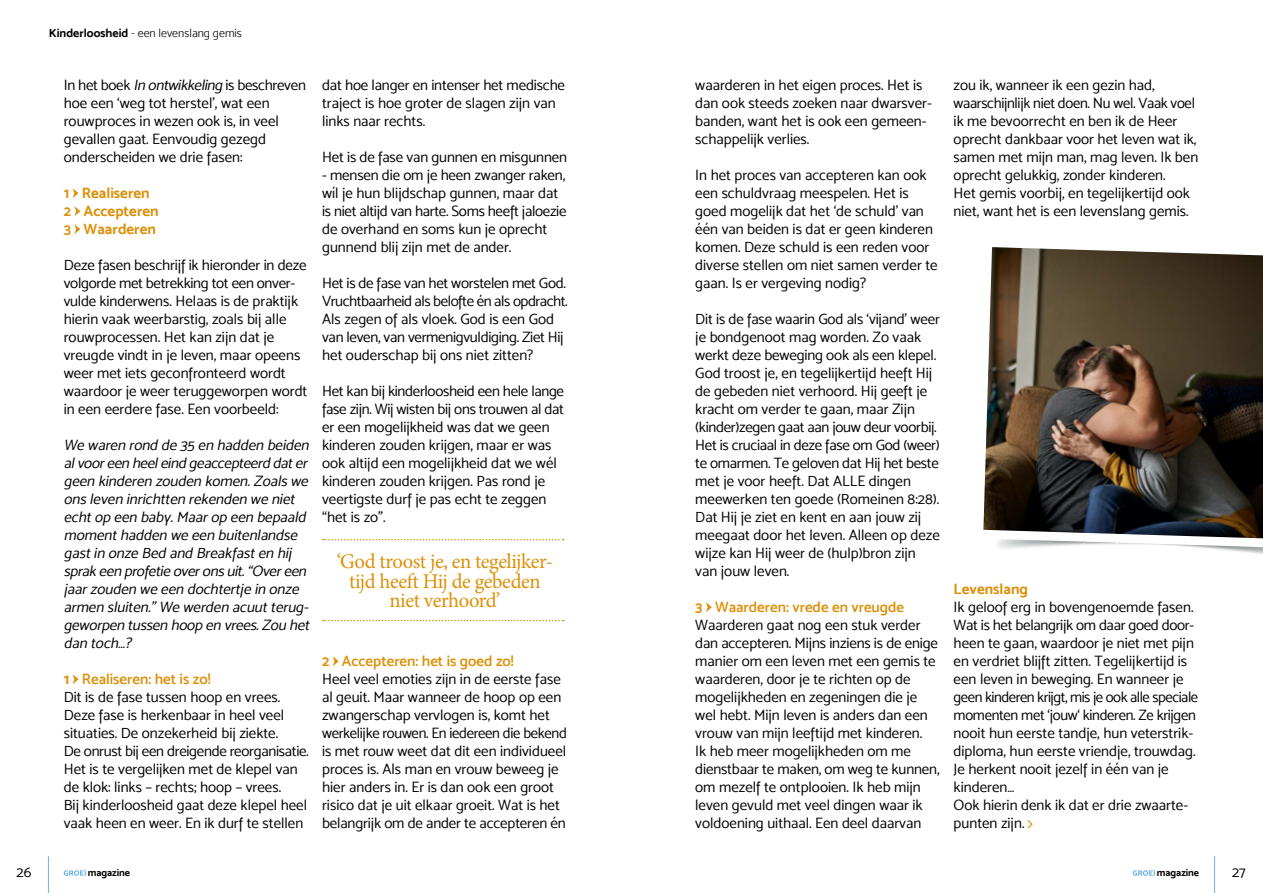
<style>
.page{position:relative;width:1263px;height:893px;background:#fff}
.page>*{position:absolute;margin:0;border:0;box-sizing:border-box;transform-origin:0 0}
.t1{font:21px/19.5px "Minion Pro";letter-spacing:-.02em;color:#dc9008;text-align:center}
.t2{font:15px/18px "Mosk Normal 400";color:#000}
.t3{font:italic 15px/18px "Mosk Normal 400";color:#000}
.t4{font:15px/18px "Mosk Normal 400";letter-spacing:-.02em;color:#000}
.t5{font:15px "Mosk Semi Bold 600";color:#dc9008}
.t6{font:15px/18px "Mosk Bold 700";color:#dc9008}
.t7{font:12px "Mosk Light 300";color:#000}
.t8{font:10.2px "Mosk Bold 700";color:#000}
.s1{font-family:"Mosk Bold 700"}
.s2{font-style:italic}
</style>
<div class="page">
<svg style="left:73px;top:188px;width:5px;height:10px"></svg>
<svg style="left:74px;top:206px;width:6px;height:10px"></svg>
<svg style="left:74px;top:224px;width:6px;height:10px"></svg>
<svg style="left:73px;top:674px;width:5px;height:10px"></svg>
<svg style="left:333px;top:656px;width:6px;height:10px"></svg>
<svg style="left:706px;top:602px;width:6px;height:10px"></svg>
<svg style="left:323px;top:539px;width:241px;height:1px"></svg>
<svg style="left:323px;top:620px;width:241px;height:1px"></svg>
<svg style="left:997px;top:538px;width:266px;height:16px"></svg>
<img style="left:983px;top:247px;width:280px;height:291px">
<hr style="left:1214px;top:856px;width:1px;height:37px;background:#6bb1e2">
<hr style="left:48px;top:856px;width:1px;height:37px;background:#6bb1e2">
<svg style="left:64px;top:870px;width:22px;height:6px"></svg>
<svg style="left:1133px;top:870px;width:22px;height:6px"></svg>
<p class="t7" style="left:49px;top:26px;width:195px"><span class="s1">Kinderloosheid</span> - een levenslang gemis</p>
<p class="t2" style="left:64px;top:76px;width:244px">In het boek <span class="s2">In ontwikkeling</span> is beschreven hoe een ‘weg tot herstel’, wat een rouwproces in wezen ook is, in veel gevallen gaat. Eenvoudig gezegd onderscheiden we drie fasen:</p>
<p class="t6" style="left:64px;top:184px;width:96px">1 Realiseren<br>2 Accepteren<br>3 Waarderen</p>
<p class="t2" style="left:64px;top:256px;width:245px">Deze fasen beschrijf ik hieronder in deze volgorde met betrekking tot een onver&shy;vulde kinderwens. Helaas is de praktijk hierin vaak weerbarstig, zoals bij alle rouwprocessen. Het kan zijn dat je vreugde vindt in je leven, maar opeens weer met iets geconfronteerd wordt waardoor je weer teruggeworpen wordt in een eerdere fase. Een voorbeeld:</p>
<p class="t3" style="left:64px;top:436px;width:250px">We waren rond de 35 en hadden beiden alvooreen heeleind geaccepteerd dater geen kinderen zouden komen.Zoals we ons leven inrichtten rekenden we niet echtop een baby.Maarop een bepaald momenthadden we een buitenlandse gastin onze Bed and Breakfasten hij sprak een profetie overonsuit.“Overeen jaarzouden we een dochtertje in onze armen sluiten.”We werden acuutterug&shy;geworpen tussen hoop en vrees.Zou het dan toch…?</p>
<p class="t5" style="left:64px;top:670px;width:148px"><span class="s1">1</span> Realiseren: het is zo!</p>
<p class="t2" style="left:64px;top:688px;width:247px">Dit is de fase tussen hoop en vrees.<br>Deze fase is herkenbaar in heel veel situaties. De onzekerheid bij ziekte.<br>De onrust bij een dreigende reorganisatie.<br>Het is te vergelijken met de klepel van de klok: links – rechts; hoop – vrees.<br>Bij kinderloosheid gaat deze klepel heel vaak heen en weer. En ik durf te stellen</p>
<p class="t2" style="left:322px;top:76px;width:244px">dat hoe langer en intenser het medische traject is hoe groter de slagen zijn van links naar rechts.</p>
<p class="t2" style="left:322px;top:148px;width:246px">Het is de fase van gunnen en misgunnen</p>
<p class="t2" style="left:322px;top:166px;width:246px">- mensen die om je heen zwanger raken, wíl je hun blijdschap gunnen, maar dat is niet altijd van harte. Soms heeft jaloezie de overhand en soms kun je oprecht gunnend blij zijn met de ander.</p>
<p class="t4" style="left:322px;top:274px;width:247px">Het is de fase van het worstelen met God.<br>Vruchtbaarheid als belofte én als opdracht.<br>Als zegen of als vloek. God is een God van leven, van vermenigvuldiging. Ziet Hij het ouderschap bij ons niet zitten?</p>
<p class="t2" style="left:322px;top:382px;width:243px">Het kan bij kinderloosheid een hele lange fase zijn. Wij wisten bij ons trouwen al dat er een mogelijkheid was dat we geen kinderen zouden krijgen, maar er was ook altijd een mogelijkheid dat we wél kinderen zouden krijgen. Pas rond je veertigste durf je pas echt te zeggen “het is zo”.</p>
<h1 class="t1" style="left:337px;top:552px;width:218px">‘God troost je, en tegelijker&shy;tijd heeft Hij de gebeden niet verhoord’</h1>
<p class="t5" style="left:322px;top:652px;width:193px"><span class="s1">2</span> Accepteren: het is goed zo!</p>
<p class="t2" style="left:322px;top:670px;width:246px">Heel veel emoties zijn in de eerste fase al geuit. Maar wanneer de hoop op een zwangerschap vervlogen is, komt het werkelijke rouwen. En iedereen die bekend is met rouw weet dat dit een individueel proces is. Als man en vrouw beweeg je hier anders in. Er is dan ook een groot risico dat je uit elkaar groeit. Wat is het belangrijk om de ander te accepteren én</p>
<p class="t2" style="left:695px;top:76px;width:238px">waarderen in het eigen proces. Het is dan ook steeds zoeken naar dwarsver&shy;banden, want het is ook een gemeen&shy;schappelijk verlies.</p>
<p class="t2" style="left:695px;top:166px;width:244px">In het proces van accepteren kan ook een schuldvraag meespelen. Het is goed mogelijk dat het ‘de schuld’ van één van beiden is dat er geen kinderen komen. Deze schuld is een reden voor diverse stellen om niet samen verder te gaan. Is er vergeving nodig?</p>
<p class="t2" style="left:695px;top:310px;width:246px">Dit is de fase waarin God als ‘vijand’ weer je bondgenoot mag worden. Zo vaak werkt deze beweging ook als een klepel.<br>God troost je, en tegelijkertijd heeft Hij de gebeden niet verhoord. Hij geeft je kracht om verder te gaan, maar Zijn (kinder)zegen gaat aan jouw deur voorbij.<br>Het is cruciaal in deze fase om God (weer) te omarmen. Te geloven dat Hij het beste met je voor heeft. Dat ALLE dingen meewerken ten goede (Romeinen 8:28).<br>Dat Hij je ziet en kent en aan jouw zij meegaat door het leven. Alleen op deze wijze kan Hij weer de (hulp)bron zijn van jouw leven.</p>
<p class="t5" style="left:695px;top:598px;width:210px"><span class="s1">3</span> Waarderen: vrede en vreugde</p>
<p class="t2" style="left:695px;top:616px;width:246px">Waarderen gaat nog een stuk verder dan accepteren. Mijns inziens is de enige manier om een leven met een gemis te waarderen, door je te richten op de mogelijkheden en zegeningen die je wel hebt. Mijn leven is anders dan een vrouw van mijn leeftijd met kinderen.<br>Ik heb meer mogelijkheden om me dienstbaar te maken, om weg te kunnen, om mezelf te ontplooien. Ik heb mijn leven gevuld met veel dingen waar ik voldoening uithaal. Een deel daarvan</p>
<p class="t2" style="left:953px;top:76px;width:246px">zou ik, wanneer ik een gezin had, waarschijnlijk niet doen. Nu wel. Vaak voel ik me bevoorrecht en ben ik de Heer oprecht dankbaar voor het leven wat ik, samen met mijn man, mag leven. Ik ben oprecht gelukkig, zonder kinderen.<br>Het gemis voorbij, en tegelijkertijd ook niet, want het is een levenslang gemis.</p>
<p class="t6" style="left:954px;top:580px;width:76px">Levenslang</p>
<p class="t2" style="left:954px;top:598px;width:246px">Ik geloof erg in bovengenoemde fasen.<br>Wat is het belangrijk om daar goed door&shy;heen te gaan, waardoor je niet met pijn en verdriet blijft zitten. Tegelijkertijd is een leven in beweging. En wanneer je geen kinderen krijgt, mis je ook alle speciale momenten met ‘jouw‘ kinderen. Ze krijgen nooit hun eerste tandje, hun veterstrik&shy;diploma, hun eerste vriendje, trouwdag.<br>Je herkent nooit jezelf in één van je kinderen…<br>Ook hierin denk ik dat er drie zwaarte&shy;punten zijn.</p>
<p class="t2" style="left:17px;top:863px;width:16px">26</p>
<p class="t8" style="left:88px;top:866px;width:44px">magazine</p>
<p class="t8" style="left:1157px;top:866px;width:44px">magazine</p>
<p class="t2" style="left:1232px;top:863px;width:15px">27</p>
</div>
